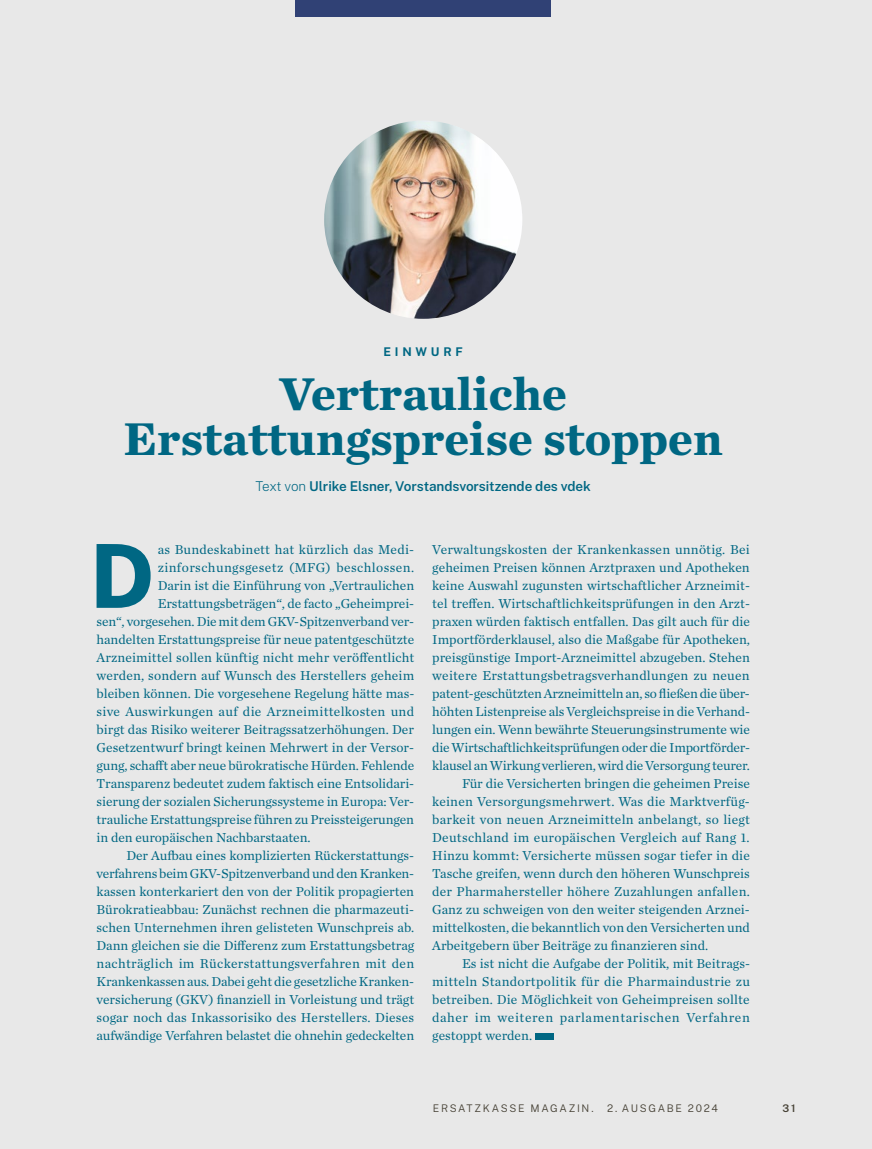
<style>
.page{position:relative;width:872px;height:1149px;background:#fff}
.page>*{position:absolute;margin:0;border:0;box-sizing:border-box;transform-origin:0 0}
.t1{font:800 88.2px "Public Sans";color:#006783}
.t2{font:700 48px/45px "Chronicle Text G1";color:#006783;text-align:center}
.t3{font:13.5px "Chronicle Text G1";color:#006783}
.t4{font:13.5px "Chronicle Text G1";letter-spacing:.02em;color:#006783}
.t5{font:13.5px "Chronicle Text G1";letter-spacing:.025em;color:#006783}
.t6{font:600 13.5px "Public Sans";letter-spacing:-.005em;color:#006783}
.t7{font:13.5px "Chronicle Text G1";letter-spacing:.045em;color:#006783}
.t8{font:13.5px "Chronicle Text G1";letter-spacing:.03em;color:#006783}
.t9{font:700 12px "Public Sans";letter-spacing:.315em;color:#006783}
.t10{font:300 10.5px "Public Sans";letter-spacing:.16em;color:#454034}
.t11{font:600 10.5px "Public Sans";color:#454034}
.s1{font-weight:200}
</style>
<div class="page">
<div style="left:0;top:0;width:872px;height:1148px;background:#e8e8e8"></div>
<img style="left:324px;top:120px;width:198px;height:199px;border-radius:99px">
<div style="left:535px;top:1033px;width:18px;height:6px;background:#006783"></div>
<div style="left:296px;top:0;width:255px;height:17px;background:#304175"></div>
<p class="t9" style="left:383px;top:342px;width:81px">EINWURF</p>
<h2 class="t2" style="left:124px;top:368px;width:600px">Vertrauliche<br>Erstattungspreise stoppen</h2>
<p class="t6" style="left:255px;top:476px;width:337px"><span class="s1">Text von</span> Ulrike Elsner, Vorstandsvorsitzende des vdek</p>
<h1 class="t1" style="left:90px;top:509px;width:66px">D</h1>
<p class="t3" style="left:158px;top:539px;width:258px">as Bundeskabinett hat kürzlich das Medi-</p>
<p class="t8" style="left:158px;top:557px;width:258px">zinforschungsgesetz (MFG) beschlossen.</p>
<p class="t3" style="left:158px;top:575px;width:258px">Darin ist die Einführung von „Vertraulichen</p>
<p class="t3" style="left:158px;top:593px;width:258px">Erstattungsbeträgen“, de facto „Geheimprei-</p>
<p class="t3" style="left:97px;top:611px;width:319px">sen“, vorgesehen. Die mit dem GKV-Spitzenverband ver-</p>
<p class="t3" style="left:97px;top:629px;width:319px">handelten Erstattungspreise für neue patentgeschützte</p>
<p class="t3" style="left:97px;top:647px;width:319px">Arzneimittel sollen künftig nicht mehr veröffentlicht</p>
<p class="t3" style="left:97px;top:665px;width:319px">werden, sondern auf Wunsch des Herstellers geheim</p>
<p class="t3" style="left:97px;top:683px;width:319px">bleiben können. Die vorgesehene Regelung hätte mas-</p>
<p class="t5" style="left:97px;top:701px;width:319px">sive Auswirkungen auf die Arzneimittelkosten und</p>
<p class="t3" style="left:97px;top:719px;width:319px">birgt das Risiko weiterer Beitragssatzerhöhungen. Der</p>
<p class="t3" style="left:97px;top:737px;width:319px">Gesetzentwurf bringt keinen Mehrwert in der Versor-</p>
<p class="t3" style="left:97px;top:755px;width:319px">gung, schafft aber neue bürokratische Hürden. Fehlende</p>
<p class="t3" style="left:97px;top:773px;width:319px">Transparenz bedeutet zudem faktisch eine Entsolidari-</p>
<p class="t3" style="left:97px;top:791px;width:319px">sierung der sozialen Sicherungssysteme in Europa: Ver-</p>
<p class="t3" style="left:97px;top:809px;width:319px">trauliche Erstattungspreise führen zu Preissteigerungen</p>
<p class="t3" style="left:97px;top:827px;width:215px">in den europäischen Nachbarstaaten.</p>
<p class="t3" style="left:126px;top:845px;width:289px">Der Aufbau eines komplizierten Rückerstattungs-</p>
<p class="t3" style="left:97px;top:863px;width:319px">verfahrens beim GKV-Spitzenverband und den Kranken-</p>
<p class="t3" style="left:97px;top:881px;width:319px">kassen konterkariert den von der Politik propagierten</p>
<p class="t3" style="left:97px;top:899px;width:319px">Bürokratieabbau: Zunächst rechnen die pharmazeuti-</p>
<p class="t3" style="left:97px;top:917px;width:319px">schen Unternehmen ihren gelisteten Wunschpreis ab.</p>
<p class="t3" style="left:97px;top:935px;width:319px">Dann gleichen sie die Differenz zum Erstattungsbetrag</p>
<p class="t5" style="left:97px;top:953px;width:319px">nachträglich im Rückerstattungsverfahren mit den</p>
<p class="t3" style="left:97px;top:971px;width:319px">Krankenkassen aus. Dabei geht die gesetzliche Kranken-</p>
<p class="t3" style="left:97px;top:989px;width:319px">versicherung (GKV) finanziell in Vorleistung und trägt</p>
<p class="t3" style="left:97px;top:1007px;width:319px">sogar noch das Inkassorisiko des Herstellers. Dieses</p>
<p class="t3" style="left:97px;top:1025px;width:319px">aufwändige Verfahren belastet die ohnehin gedeckelten</p>
<p class="t3" style="left:432px;top:539px;width:319px">Verwaltungskosten der Krankenkassen unnötig. Bei</p>
<p class="t3" style="left:432px;top:557px;width:319px">geheimen Preisen können Arztpraxen und Apotheken</p>
<p class="t3" style="left:432px;top:574px;width:319px">keine Auswahl zugunsten wirtschaftlicher Arzneimit-</p>
<p class="t3" style="left:432px;top:592px;width:319px">tel treffen. Wirtschaftlichkeitsprüfungen in den Arzt-</p>
<p class="t3" style="left:432px;top:610px;width:319px">praxen würden faktisch entfallen. Das gilt auch für die</p>
<p class="t3" style="left:432px;top:628px;width:319px">Importförderklausel, also die Maßgabe für Apotheken,</p>
<p class="t3" style="left:432px;top:646px;width:319px">preisgünstige Import-Arzneimittel abzugeben. Stehen</p>
<p class="t3" style="left:432px;top:664px;width:319px">weitere Erstattungsbetragsverhandlungen zu neuen</p>
<p class="t3" style="left:432px;top:682px;width:319px">patent-geschützten Arzneimitteln an, so fließen die über-</p>
<p class="t3" style="left:432px;top:700px;width:319px">höhten Listenpreise als Vergleichspreise in die Verhand-</p>
<p class="t3" style="left:432px;top:718px;width:319px">lungen ein. Wenn bewährte Steuerungsinstrumente wie</p>
<p class="t3" style="left:432px;top:736px;width:319px">die Wirtschaftlichkeitsprüfungen oder die Importförder-</p>
<p class="t3" style="left:432px;top:754px;width:319px">klausel an Wirkung verlieren, wird die Versorgung teurer.</p>
<p class="t3" style="left:462px;top:772px;width:289px">Für die Versicherten bringen die geheimen Preise</p>
<p class="t3" style="left:432px;top:790px;width:319px">keinen Versorgungsmehrwert. Was die Marktverfüg-</p>
<p class="t4" style="left:432px;top:808px;width:319px">barkeit von neuen Arzneimitteln anbelangt, so liegt</p>
<p class="t4" style="left:432px;top:826px;width:319px">Deutschland im europäischen Vergleich auf Rang 1.</p>
<p class="t3" style="left:432px;top:844px;width:319px">Hinzu kommt: Versicherte müssen sogar tiefer in die</p>
<p class="t3" style="left:432px;top:862px;width:319px">Tasche greifen, wenn durch den höheren Wunschpreis</p>
<p class="t4" style="left:432px;top:880px;width:319px">der Pharmahersteller höhere Zuzahlungen anfallen.</p>
<p class="t3" style="left:432px;top:898px;width:319px">Ganz zu schweigen von den weiter steigenden Arznei-</p>
<p class="t3" style="left:432px;top:916px;width:319px">mittelkosten, die bekanntlich von den Versicherten und</p>
<p class="t3" style="left:432px;top:934px;width:277px">Arbeitgebern über Beiträge zu finanzieren sind.</p>
<p class="t3" style="left:462px;top:952px;width:289px">Es ist nicht die Aufgabe der Politik, mit Beitrags-</p>
<p class="t5" style="left:432px;top:970px;width:319px">mitteln Standortpolitik für die Pharmaindustrie zu</p>
<p class="t3" style="left:432px;top:988px;width:319px">betreiben. Die Möglichkeit von Geheimpreisen sollte</p>
<p class="t7" style="left:432px;top:1006px;width:319px">daher im weiteren parlamentarischen Verfahren</p>
<p class="t3" style="left:432px;top:1024px;width:101px">gestoppt werden.</p>
<p class="t10" style="left:433px;top:1100px;width:162px">ERSATZKASSE MAGAZIN.</p>
<p class="t10" style="left:607px;top:1100px;width:112px">2. AUSGABE 2024</p>
<p class="t11" style="left:782px;top:1100px;width:14px">31</p>
</div>
